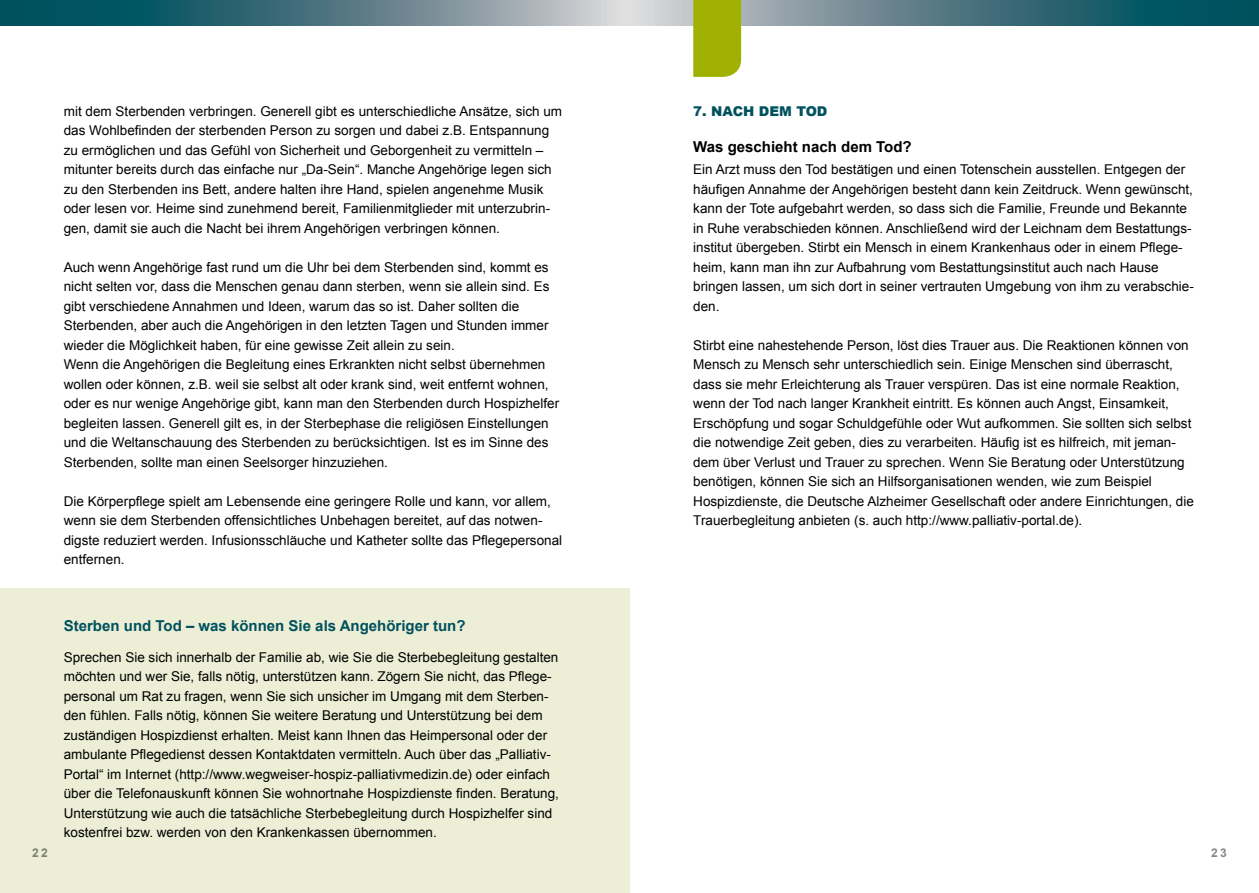
<style>
.page{position:relative;width:1259px;height:893px;background:#fff}
.page>*{position:absolute;margin:0;border:0;box-sizing:border-box;transform-origin:0 0}
.t1{font:700 15px "Arial";color:#00515e}
.t2{font:700 15px "Arial";color:#000}
.t3{font:13.5px/19.5px "Arial";color:#000}
.t4{font:900 13.5px "Arial";color:#00515e}
.t5{font:700 12px "Arial";color:#878787}
</style>
<div class="page">
<svg style="left:0;top:0;width:1259px;height:26px"></svg>
<div style="left:0;top:589px;width:629px;height:304px;background:#eceed5"></div>
<div style="left:693px;top:0;width:48px;height:77px;background:#a0b101"></div>
<p class="t3" style="left:64px;top:102px;width:500px">mit dem Sterbenden verbringen. Generell gibt es unterschiedliche Ansätze, sich um das Wohlbefinden der sterbenden Person zu sorgen und dabei z.B. Entspannung zu ermöglichen und das Gefühl von Sicherheit und Geborgenheit zu vermitteln – mitunter bereits durch das einfache nur „Da-Sein“. Manche Angehörige legen sich zu den Sterbenden ins Bett, andere halten ihre Hand, spielen angenehme Musik oder lesen vor. Heime sind zunehmend bereit, Familienmitglieder mit unterzubrin&shy;gen, damit sie auch die Nacht bei ihrem Angehörigen verbringen können.</p>
<p class="t3" style="left:64px;top:258px;width:497px">Auch wenn Angehörige fast rund um die Uhr bei dem Sterbenden sind, kommt es nicht selten vor, dass die Menschen genau dann sterben, wenn sie allein sind. Es gibt verschiedene Annahmen und Ideen, warum das so ist. Daher sollten die Sterbenden, aber auch die Angehörigen in den letzten Tagen und Stunden immer wieder die Möglichkeit haben, für eine gewisse Zeit allein zu sein.<br>Wenn die Angehörigen die Begleitung eines Erkrankten nicht selbst übernehmen wollen oder können, z.B. weil sie selbst alt oder krank sind, weit entfernt wohnen, oder es nur wenige Angehörige gibt, kann man den Sterbenden durch Hospizhelfer begleiten lassen. Generell gilt es, in der Sterbephase die religiösen Einstellungen und die Weltanschauung des Sterbenden zu berücksichtigen. Ist es im Sinne des Sterbenden, sollte man einen Seelsorger hinzuziehen.</p>
<p class="t3" style="left:64px;top:491px;width:500px">Die Körperpflege spielt am Lebensende eine geringere Rolle und kann, vor allem, wenn sie dem Sterbenden offensichtliches Unbehagen bereitet, auf das notwen&shy;digste reduziert werden. Infusionsschläuche und Katheter sollte das Pflegepersonal entfernen.</p>
<p class="t5" style="left:32px;top:845px;width:17px">22</p>
<p class="t1" style="left:64px;top:616px;width:403px">Sterben und Tod – was können Sie als Angehöriger tun?</p>
<p class="t3" style="left:64px;top:648px;width:497px">Sprechen Sie sich innerhalb der Familie ab, wie Sie die Sterbebegleitung gestalten möchten und wer Sie, falls nötig, unterstützen kann. Zögern Sie nicht, das Pflege&shy;personal um Rat zu fragen, wenn Sie sich unsicher im Umgang mit dem Sterben&shy;den fühlen. Falls nötig, können Sie weitere Beratung und Unterstützung bei dem zuständigen Hospizdienst erhalten. Meist kann Ihnen das Heimpersonal oder der ambulante Pflegedienst dessen Kontaktdaten vermitteln. Auch über das „Palliativ-Portal“ im Internet (http://www.wegweiser-hospiz-palliativmedizin.de) oder einfach über die Telefonauskunft können Sie wohnortnahe Hospizdienste finden. Beratung, Unterstützung wie auch die tatsächliche Sterbebegleitung durch Hospizhelfer sind kostenfrei bzw. werden von den Krankenkassen übernommen.</p>
<p class="t4" style="left:693px;top:101px;width:136px">7. NACH DEM TOD</p>
<p class="t2" style="left:693px;top:137px;width:220px">Was geschieht nach dem Tod?</p>
<p class="t3" style="left:693px;top:160px;width:502px">Ein Arzt muss den Tod bestätigen und einen Totenschein ausstellen. Entgegen der häufigen Annahme der Angehörigen besteht dann kein Zeitdruck. Wenn gewünscht, kann der Tote aufgebahrt werden, so dass sich die Familie, Freunde und Bekannte in Ruhe verabschieden können. Anschließend wird der Leichnam dem Bestattungs&shy;institut übergeben. Stirbt ein Mensch in einem Krankenhaus oder in einem Pflege&shy;heim, kann man ihn zur Aufbahrung vom Bestattungsinstitut auch nach Hause bringen lassen, um sich dort in seiner vertrauten Umgebung von ihm zu verabschie&shy;den.</p>
<p class="t3" style="left:693px;top:336px;width:502px">Stirbt eine nahestehende Person, löst dies Trauer aus. Die Reaktionen können von Mensch zu Mensch sehr unterschiedlich sein. Einige Menschen sind überrascht, dass sie mehr Erleichterung als Trauer verspüren. Das ist eine normale Reaktion, wenn der Tod nach langer Krankheit eintritt. Es können auch Angst, Einsamkeit, Erschöpfung und sogar Schuldgefühle oder Wut aufkommen. Sie sollten sich selbst die notwendige Zeit geben, dies zu verarbeiten. Häufig ist es hilfreich, mit jeman&shy;dem über Verlust und Trauer zu sprechen. Wenn Sie Beratung oder Unterstützung benötigen, können Sie sich an Hilfsorganisationen wenden, wie zum Beispiel Hospizdienste, die Deutsche Alzheimer Gesellschaft oder andere Einrichtungen, die Trauerbegleitung anbieten (s. auch http://www.palliativ-portal.de).</p>
<p class="t5" style="left:1211px;top:845px;width:17px">23</p>
</div>
